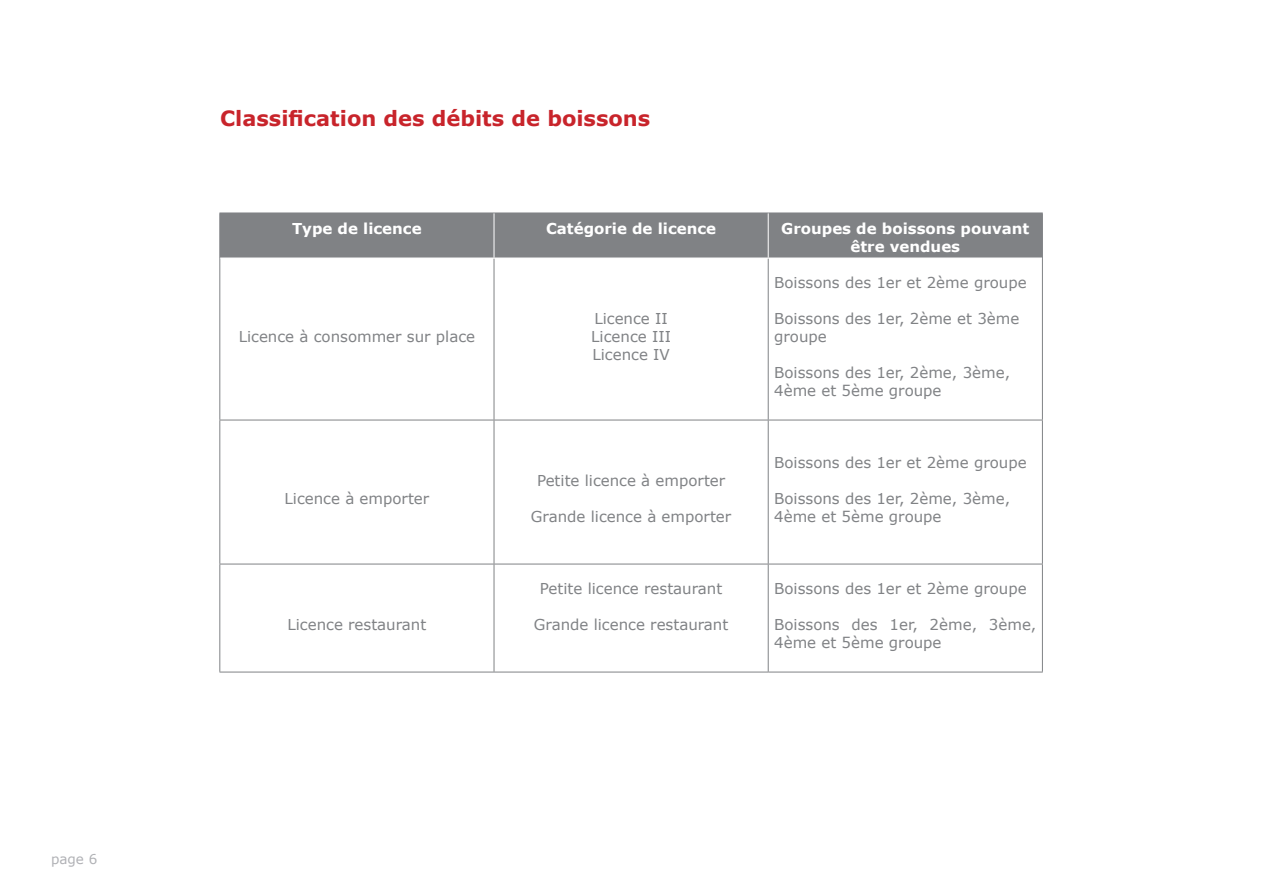
<style>
.page{position:relative;width:1263px;height:893px;background:#fff}
.page>*{position:absolute;margin:0;border:0;box-sizing:border-box;transform-origin:0 0}
.t1{font:700 21px "Verdana";color:#c8242b}
.t2{font:15px/18px "Verdana";color:#808285}
.t3{font:700 15px/18px "Verdana";color:#fff;text-align:center}
.t4{font:13.5px "Verdana";color:#b0b1b5}
</style>
<div class="page">
<div style="left:220px;top:214px;width:822px;height:44px;background:#808285"></div>
<hr style="left:219px;top:258px;width:1px;height:162px;background:#808285">
<hr style="left:494px;top:258px;width:1px;height:162px;background:#808285">
<hr style="left:768px;top:258px;width:1px;height:162px;background:#808285">
<hr style="left:1042px;top:258px;width:1px;height:162px;background:#808285">
<hr style="left:219px;top:420px;width:275px;height:1px;background:#808285">
<hr style="left:219px;top:420px;width:1px;height:144px;background:#808285">
<hr style="left:494px;top:420px;width:274px;height:1px;background:#808285">
<hr style="left:494px;top:420px;width:1px;height:144px;background:#808285">
<hr style="left:768px;top:420px;width:275px;height:1px;background:#808285">
<hr style="left:768px;top:420px;width:1px;height:144px;background:#808285">
<hr style="left:1042px;top:420px;width:1px;height:144px;background:#808285">
<hr style="left:219px;top:564px;width:275px;height:1px;background:#808285">
<hr style="left:219px;top:564px;width:1px;height:108px;background:#808285">
<hr style="left:494px;top:564px;width:274px;height:1px;background:#808285">
<hr style="left:494px;top:564px;width:1px;height:108px;background:#808285">
<hr style="left:768px;top:564px;width:275px;height:1px;background:#808285">
<hr style="left:768px;top:564px;width:1px;height:108px;background:#808285">
<hr style="left:1042px;top:564px;width:1px;height:108px;background:#808285">
<hr style="left:219px;top:672px;width:275px;height:1px;background:#808285">
<hr style="left:494px;top:672px;width:274px;height:1px;background:#808285">
<hr style="left:768px;top:672px;width:275px;height:1px;background:#808285">
<hr style="left:219px;top:213px;width:275px;height:1px;background:#808285">
<hr style="left:219px;top:213px;width:1px;height:45px;background:#808285">
<hr style="left:494px;top:213px;width:274px;height:1px;background:#808285">
<hr style="left:768px;top:213px;width:275px;height:1px;background:#808285">
<hr style="left:1042px;top:213px;width:1px;height:45px;background:#808285">
<hr style="left:494px;top:213px;width:1px;height:45px;background:#fff">
<hr style="left:768px;top:213px;width:1px;height:45px;background:#fff">
<hr style="left:494px;top:258px;width:274px;height:1px;background:#fff">
<hr style="left:768px;top:258px;width:274px;height:1px;background:#fff">
<p class="t4" style="left:51px;top:850px;width:48px">page 6</p>
<h1 class="t1" style="left:220px;top:103px;width:432px">Classification des débits de boissons</h1>
<p class="t3" style="left:292px;top:219px;width:131px">Type de licence</p>
<p class="t3" style="left:546px;top:219px;width:172px">Catégorie de licence</p>
<p class="t3" style="left:781px;top:219px;width:250px">Groupes de boissons pouvant être vendues</p>
<p class="t2" style="left:239px;top:327px;width:238px">Licence à consommer sur place</p>
<p class="t2" style="left:285px;top:489px;width:146px">Licence à emporter</p>
<p class="t2" style="left:287px;top:615px;width:140px">Licence restaurant</p>
<p class="t2" style="left:591px;top:309px;width:81px">Licence II<br>Licence III<br>Licence IV</p>
<p class="t2" style="left:537px;top:471px;width:190px">Petite licence à emporter</p>
<p class="t2" style="left:531px;top:507px;width:202px">Grande licence à emporter</p>
<p class="t2" style="left:540px;top:579px;width:184px">Petite licence restaurant</p>
<p class="t2" style="left:534px;top:615px;width:196px">Grande licence restaurant</p>
<p class="t2" style="left:774px;top:273px;width:254px">Boissons des 1er et 2ème groupe</p>
<p class="t2" style="left:774px;top:309px;width:247px">Boissons des 1er, 2ème et 3ème groupe</p>
<p class="t2" style="left:774px;top:363px;width:237px">Boissons des 1er, 2ème, 3ème,<br>4ème et 5ème groupe</p>
<p class="t2" style="left:774px;top:453px;width:254px">Boissons des 1er et 2ème groupe</p>
<p class="t2" style="left:774px;top:489px;width:237px">Boissons des 1er, 2ème, 3ème,<br>4ème et 5ème groupe</p>
<p class="t2" style="left:774px;top:579px;width:254px">Boissons des 1er et 2ème groupe</p>
<p class="t2" style="left:774px;top:615px;width:264px">Boissons des 1er, 2ème, 3ème,<br>4ème et 5ème groupe</p>
</div>
